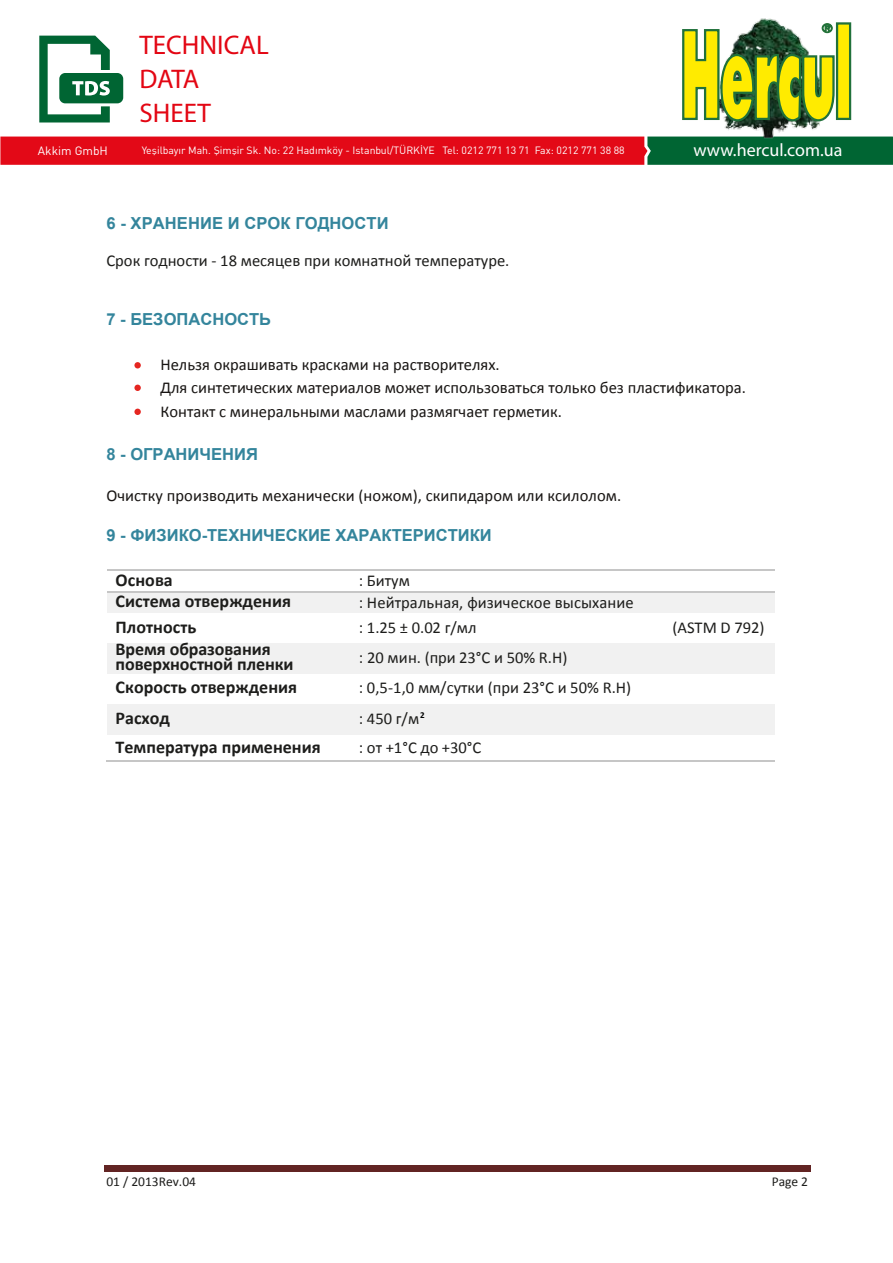
<style>
.page{position:relative;width:893px;height:1263px;background:#fff}
.page>*{position:absolute;margin:0;border:0;box-sizing:border-box;transform-origin:0 0}
.t1{font:27px "Myriad Pro";color:#e30613}
.t2{font:700 18px/21px "Calibri";color:#1d1d1b}
.t3{font:18px "Myriad Pro";color:#fff}
.t4{font:16.5px "Calibri";color:#181513}
.t5{font:16.5px/30.5px "Calibri";color:#1d1d1b}
.t6{font:700 16.5px "Arial";color:#34859c}
.t7{font:13.5px "Calibri";color:#1d1d1b}
.t8{font:12px "DIN Tr";color:#fff}
.t9{font:10.5px "DIN Tr";color:#fff}
.t10{font:700 9px "Calibri";color:#000101}
</style>
<div class="page">
<hr style="left:104px;top:1165px;width:706px;height:4px;background:#622423">
<hr style="left:104px;top:1171px;width:706px;height:1px;background:#622423">
<div style="left:134px;top:409px;width:7px;height:6px;background:#e52621;border-radius:50%"></div>
<div style="left:134px;top:362px;width:7px;height:6px;background:#e52621;border-radius:50%"></div>
<div style="left:134px;top:385px;width:7px;height:6px;background:#e52621;border-radius:50%"></div>
<hr style="left:107px;top:569px;width:206px;height:2px;background:#c6c6c6">
<hr style="left:315px;top:569px;width:264px;height:2px;background:#c6c6c6">
<hr style="left:580px;top:569px;width:195px;height:2px;background:#c6c6c6">
<div style="left:107px;top:592px;width:9px;height:20px;background:#f1f1f1"></div>
<div style="left:305px;top:592px;width:8px;height:20px;background:#f1f1f1"></div>
<div style="left:116px;top:592px;width:189px;height:20px;background:#f1f1f1"></div>
<div style="left:313px;top:592px;width:8px;height:20px;background:#f1f1f1"></div>
<div style="left:571px;top:592px;width:8px;height:20px;background:#f1f1f1"></div>
<div style="left:321px;top:592px;width:250px;height:20px;background:#f1f1f1"></div>
<div style="left:579px;top:592px;width:8px;height:20px;background:#f1f1f1"></div>
<div style="left:767px;top:592px;width:8px;height:20px;background:#f1f1f1"></div>
<div style="left:587px;top:592px;width:180px;height:20px;background:#f1f1f1"></div>
<hr style="left:107px;top:591px;width:206px;height:1px;background:#c6c6c6">
<hr style="left:315px;top:591px;width:264px;height:1px;background:#c6c6c6">
<hr style="left:580px;top:591px;width:195px;height:1px;background:#c6c6c6">
<div style="left:107px;top:643px;width:9px;height:20px;background:#f1f1f1"></div>
<div style="left:305px;top:643px;width:8px;height:20px;background:#f1f1f1"></div>
<div style="left:107px;top:663px;width:206px;height:10px;background:#f1f1f1"></div>
<div style="left:116px;top:643px;width:189px;height:20px;background:#f1f1f1"></div>
<div style="left:313px;top:643px;width:8px;height:20px;background:#f1f1f1"></div>
<div style="left:571px;top:643px;width:8px;height:20px;background:#f1f1f1"></div>
<div style="left:313px;top:663px;width:266px;height:10px;background:#f1f1f1"></div>
<div style="left:321px;top:643px;width:250px;height:20px;background:#f1f1f1"></div>
<div style="left:579px;top:643px;width:196px;height:30px;background:#f1f1f1"></div>
<hr style="left:106px;top:760px;width:207px;height:1px;background:#c6c6c6">
<hr style="left:313px;top:760px;width:266px;height:1px;background:#c6c6c6">
<hr style="left:579px;top:760px;width:196px;height:1px;background:#c6c6c6">
<div style="left:107px;top:704px;width:9px;height:20px;background:#f1f1f1"></div>
<div style="left:305px;top:704px;width:8px;height:20px;background:#f1f1f1"></div>
<div style="left:107px;top:724px;width:206px;height:10px;background:#f1f1f1"></div>
<div style="left:116px;top:704px;width:189px;height:20px;background:#f1f1f1"></div>
<div style="left:313px;top:704px;width:8px;height:20px;background:#f1f1f1"></div>
<div style="left:571px;top:704px;width:8px;height:20px;background:#f1f1f1"></div>
<div style="left:313px;top:724px;width:266px;height:10px;background:#f1f1f1"></div>
<div style="left:321px;top:704px;width:250px;height:20px;background:#f1f1f1"></div>
<div style="left:579px;top:704px;width:8px;height:20px;background:#f1f1f1"></div>
<div style="left:767px;top:704px;width:8px;height:20px;background:#f1f1f1"></div>
<div style="left:579px;top:724px;width:196px;height:10px;background:#f1f1f1"></div>
<div style="left:587px;top:704px;width:180px;height:20px;background:#f1f1f1"></div>
<svg style="left:0;top:137px;width:893px;height:28px;background:#b21f1f"></svg>
<img style="left:704px;top:18px;width:132px;height:133px">
<svg style="left:682px;top:23px;width:154px;height:100px"></svg>
<div style="left:836px;top:22px;width:15px;height:98px;background:#ffeb00;border:2px solid #21713b"></div>
<div style="left:58px;top:71px;width:67px;height:34px;background:#006533;border-radius:7px"></div>
<div style="left:56px;top:70px;width:70px;height:36px;border:3px solid #fff;border-radius:7px"></div>
<svg style="left:39px;top:36px;width:71px;height:86px"></svg>
<h1 class="t1" style="left:140px;top:28px;width:131px">TECHNICAL</h1>
<h1 class="t1" style="left:140px;top:62px;width:61px">DATA</h1>
<h1 class="t1" style="left:140px;top:96px;width:73px">SHEET</h1>
<p class="t8" style="left:38px;top:143px;width:72px">Akkim GmbH</p>
<p class="t9" style="left:142px;top:144px;width:485px">Yeşilbayır Mah. Şimşir Sk. No: 22 Hadımköy - Istanbul/TÜRKİYE Tel: 0212 771 13 71 Fax: 0212 771 38 88</p>
<p class="t6" style="left:106px;top:212px;width:284px">6 - ХРАНЕНИЕ И СРОК ГОДНОСТИ</p>
<p class="t5" style="left:106px;top:246px;width:405px">Срок годности - 18 месяцев при комнатной температуре.</p>
<p class="t6" style="left:106px;top:308px;width:166px">7 - БЕЗОПАСНОСТЬ</p>
<p class="t4" style="left:160px;top:354px;width:341px">Нельзя окрашивать красками на растворителях.</p>
<p class="t3" style="left:693px;top:139px;width:150px">www.hercul.com.ua</p>
<p class="t4" style="left:160px;top:377px;width:587px">Для синтетических материалов может использоваться только без пластификатора.</p>
<p class="t4" style="left:160px;top:401px;width:403px">Контакт с минеральными маслами размягчает герметик.</p>
<p class="t6" style="left:106px;top:444px;width:153px">8 - ОГРАНИЧЕНИЯ</p>
<p class="t4" style="left:106px;top:485px;width:516px">Очистку производить механически (ножом), скипидаром или ксилолом.</p>
<p class="t6" style="left:106px;top:524px;width:387px">9 - ФИЗИКО-ТЕХНИЧЕСКИЕ ХАРАКТЕРИСТИКИ</p>
<p class="t2" style="left:116px;top:570px;width:177px">Основа<br>Система отверждения</p>
<p class="t5" style="left:359px;top:566px;width:53px">: Битум</p>
<p class="t5" style="left:359px;top:587px;width:276px">: Нейтральная, физическое высыхание</p>
<p class="t2" style="left:116px;top:616px;width:82px">Плотность</p>
<p class="t5" style="left:359px;top:612px;width:210px">: 1.25 ± 0.02 г/мл<br>: 20 мин. (при 23°C и 50% R.H)</p>
<p class="t2" style="left:116px;top:641px;width:179px;line-height:15px">Время образования поверхностной пленки</p>
<p class="t2" style="left:116px;top:677px;width:183px">Скорость отверждения</p>
<p class="t5" style="left:359px;top:673px;width:274px">: 0,5-1,0 мм/сутки (при 23°C и 50% R.H)</p>
<p class="t2" style="left:116px;top:707px;width:56px">Расход</p>
<p class="t5" style="left:359px;top:703px;width:62px">: 450 г/м</p>
<p class="t10" style="left:420px;top:709px;width:6px">2</p>
<p class="t2" style="left:116px;top:737px;width:207px">Температура применения</p>
<p class="t5" style="left:359px;top:733px;width:124px">: от +1°C до +30°C</p>
<p class="t5" style="left:672px;top:612px;width:94px">(ASTM D 792)</p>
<p class="t7" style="left:106px;top:1173px;width:91px">01 / 2013Rev.04</p>
<p class="t7" style="left:772px;top:1173px;width:38px">Page 2</p>
</div>
